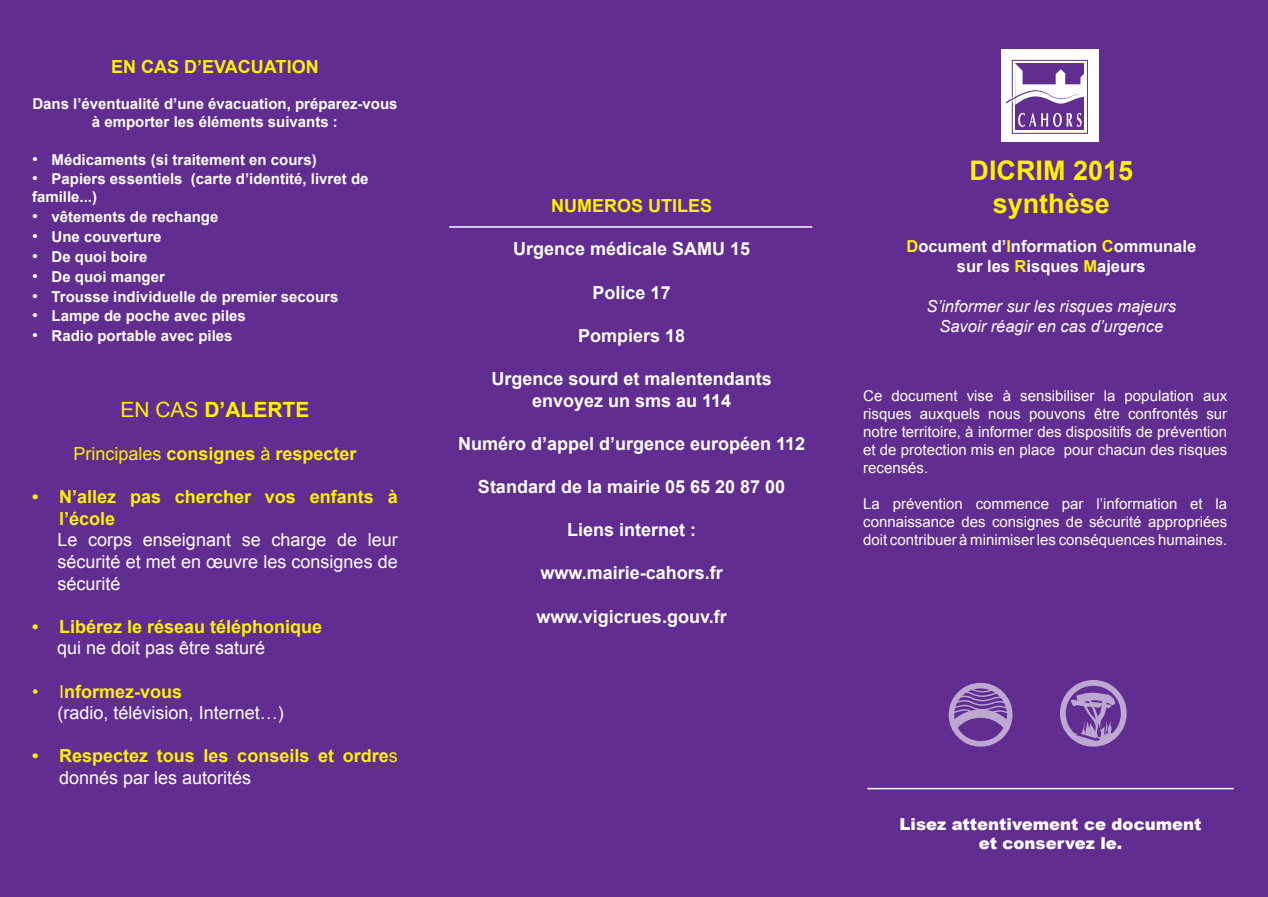
<style>
.page{position:relative;width:1268px;height:897px;background:#612d91}
.page>*{position:absolute;margin:0;border:0;box-sizing:border-box;transform-origin:0 0}
.t1{font:700 27px/32.4px "Arial";color:#fff101;text-align:center}
.t2{font:700 21px "Arial";color:#fff101}
.t3{font:700 18px/21.6px "Arial";color:#fff;text-align:center}
.t4{font:700 18px/21.6px "Arial";color:#fff101}
.t5{font:18px/21.6px "Arial";color:#fff;text-align:justify}
.t6{font:italic 16.5px/19.8px "Arial";color:#fff;text-align:center}
.t7{font:700 16.5px/19.8px "Arial";color:#fff;text-align:center}
.t8{font:900 16.5px/19.8px "Arial";color:#fff;text-align:center}
.t9{font:15px/18px "Arial";color:#fff;text-align:justify}
.t10{font:700 15px/18px "Arial";color:#fff;text-align:center}
.s1{font-weight:400;font-size:16.5px}
.s2{font-weight:400}
.s3{color:#fff101}
.s4{font-weight:700;color:#fff101}
.s5{font-weight:400;color:#fff}
</style>
<div class="page">
<svg style="left:948px;top:683px;width:64px;height:63px"></svg>
<svg style="left:1060px;top:680px;width:66px;height:66px"></svg>
<hr style="left:449px;top:226px;width:363px;height:2px;background:#fff">
<hr style="left:867px;top:788px;width:366px;height:1px;background:#fff">
<div style="left:1001px;top:49px;width:97px;height:93px;background:#fff"></div>
<svg style="left:1006px;top:60px;width:82px;height:74px"></svg>
<svg style="left:1264px;top:0;width:4px;height:3px"></svg>
<svg style="left:1264px;top:894px;width:4px;height:3px"></svg>
<p class="t4" style="left:111px;top:56px;width:209px">EN CAS D’EVACUATION</p>
<p class="t10" style="left:32px;top:95px;width:367px">Dans l’éventualité d’une évacuation, préparez-vous à emporter les éléments suivants :</p>
<p class="t10" style="left:32px;top:151px;width:286px"><span class="s1">•</span> Médicaments (si traitement en cours)</p>
<p class="t10" style="left:32px;top:171px;width:338px;text-align:left"><span class="s1">•</span> Papiers essentiels (carte d’identité, livret de famille...)</p>
<p class="t10" style="left:32px;top:208px;width:188px"><span class="s1">•</span> vêtements de rechange</p>
<p class="t10" style="left:32px;top:228px;width:131px"><span class="s1">•</span> Une couverture</p>
<p class="t10" style="left:32px;top:248px;width:117px"><span class="s1">•</span> De quoi boire</p>
<p class="t10" style="left:32px;top:268px;width:134px"><span class="s1">•</span> De quoi manger</p>
<p class="t10" style="left:32px;top:288px;width:308px"><span class="s1">•</span> Trousse individuelle de premier secours</p>
<p class="t10" style="left:32px;top:307px;width:215px"><span class="s1">•</span> Lampe de poche avec piles</p>
<p class="t10" style="left:32px;top:327px;width:202px"><span class="s1">•</span> Radio portable avec piles</p>
<h2 class="t2" style="left:120px;top:395px;width:191px"><span class="s2">EN CAS</span> D’ALERTE</h2>
<p class="t4" style="left:73px;top:443px;width:285px"><span class="s2">Principales</span> consignes <span class="s2">à</span> respecter</p>
<p class="t4" style="left:59px;top:486px;width:340px;text-indent:-27px">• N’allez pas chercher vos enfants à l’école</p>
<p class="t5" style="left:58px;top:529px;width:342px">Le corps enseignant se charge de leur sécurité et met en œuvre les consignes de sécurité</p>
<p class="t4" style="left:32px;top:616px;width:292px">• Libérez le réseau téléphonique</p>
<p class="t5" style="left:57px;top:637px;width:210px">qui ne doit pas être saturé</p>
<p class="t5" style="left:58px;top:680px;width:228px;text-indent:-26px"><span class="s3">• I</span><span class="s4">nformez-vous<br></span>(radio, télévision, Internet…)</p>
<p class="t4" style="left:59px;top:746px;width:340px;text-indent:-27px">• Respectez tous les conseils et ordre<span class="s2">s </span><span class="s5">donnés par les autorités</span></p>
<p class="t4" style="left:551px;top:195px;width:163px">NUMEROS UTILES</p>
<p class="t3" style="left:513px;top:239px;width:239px">Urgence médicale SAMU 15</p>
<p class="t3" style="left:592px;top:282px;width:80px">Police 17</p>
<p class="t3" style="left:578px;top:325px;width:109px">Pompiers 18</p>
<p class="t3" style="left:491px;top:368px;width:282px">Urgence sourd et malentendants envoyez un sms au 114</p>
<p class="t3" style="left:458px;top:433px;width:349px">Numéro d’appel d’urgence européen 112</p>
<p class="t3" style="left:478px;top:476px;width:309px">Standard de la mairie 05 65 20 87 00</p>
<p class="t3" style="left:567px;top:519px;width:131px">Liens internet :</p>
<p class="t3" style="left:540px;top:563px;width:184px">www.mairie-cahors.fr</p>
<p class="t3" style="left:536px;top:606px;width:192px">www.vigicrues.gouv.fr</p>
<h1 class="t1" style="left:969px;top:155px;width:165px">DICRIM 2015 synthèse</h1>
<p class="t7" style="left:906px;top:237px;width:291px"><span class="s3">D</span>ocument d’<span class="s3">I</span>nformation <span class="s3">C</span>ommunale sur les <span class="s3">R</span>isques <span class="s3">M</span>ajeurs</p>
<p class="t6" style="left:926px;top:296px;width:251px">S’informer sur les risques majeurs<br>Savoir réagir en cas d’urgence</p>
<p class="t9" style="left:863px;top:387px;width:365px">Ce document vise à sensibiliser la population aux risques auxquels nous pouvons être confrontés sur notre territoire, à informer des dispositifs de prévention et de protection mis en place pour chacun des risques recensés.</p>
<p class="t9" style="left:863px;top:495px;width:365px">La prévention commence par l’information et la connaissance des consignes de sécurité appropriées doit contribuer à minimiser les conséquences humaines.</p>
<p class="t8" style="left:899px;top:813px;width:303px">Lisez attentivement ce document et conservez le.</p>
</div>
